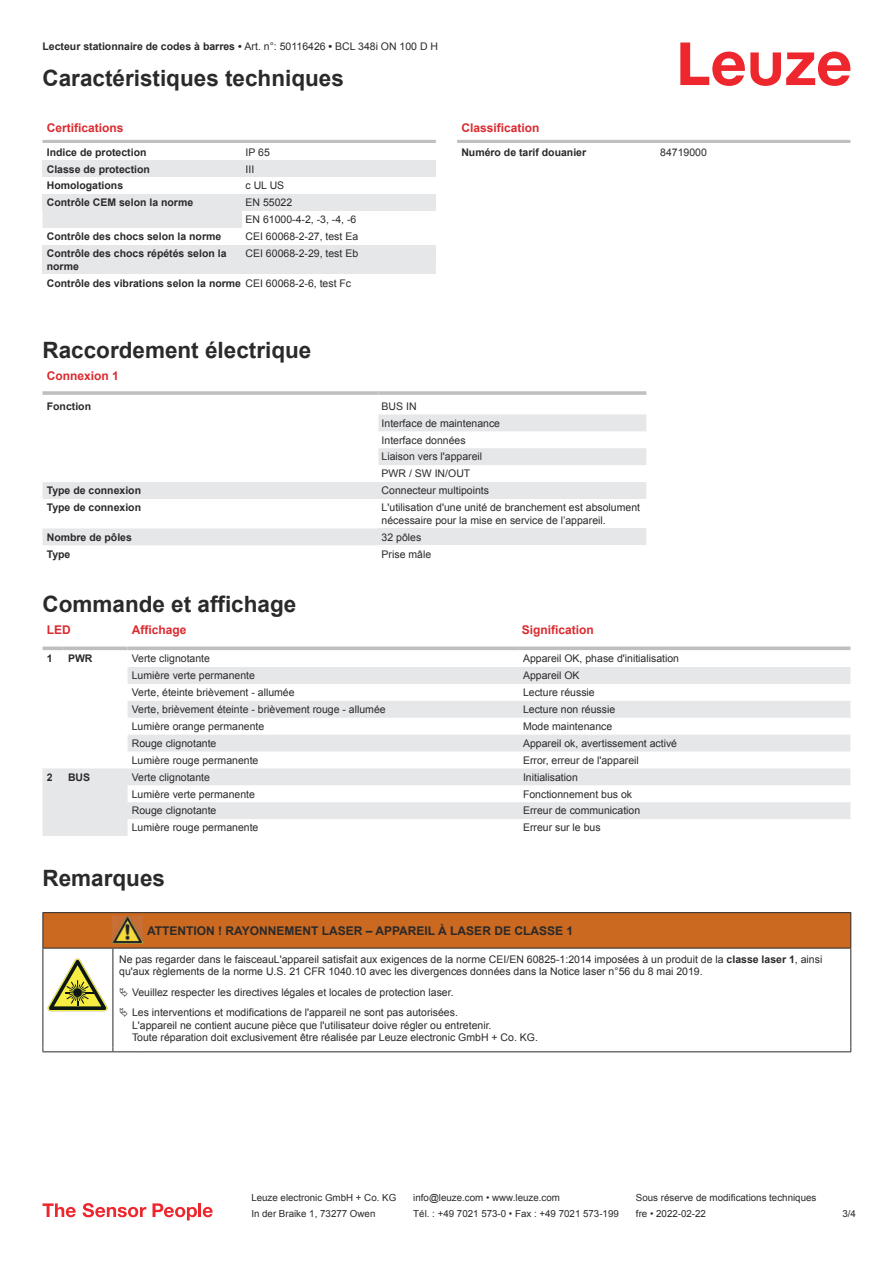
<style>
.page{position:relative;width:893px;height:1263px;background:#fff}
.page>*{position:absolute;margin:0;border:0;box-sizing:border-box;transform-origin:0 0}
.t1{font:700 22.5px "Arial";color:#2b292a}
.t2{font:700 12px "Arial";color:#db2a30}
.t3{font:700 12px "Arial";color:#2b292a}
.t4{font:10.5px/17px "Arial";color:#2b292a}
.t5{font:700 10.5px/12.6px "Arial";color:#2b292a}
.t6{font:9.75px "Arial";color:#2b292a}
.s1{font-weight:400}
.s2{font-weight:700}
</style>
<div class="page">
<svg style="left:680px;top:43px;width:170px;height:43px"></svg>
<div style="left:43px;top:211px;width:393px;height:63px;background:#e6e7e9"></div>
<hr style="left:43px;top:140px;width:393px;height:3px;background:#bdbfc1">
<div style="left:43px;top:160px;width:199px;height:17px;background:#e6e7e9"></div>
<div style="left:242px;top:160px;width:194px;height:17px;background:#e6e7e9"></div>
<div style="left:43px;top:194px;width:199px;height:17px;background:#e6e7e9"></div>
<div style="left:242px;top:194px;width:194px;height:17px;background:#e6e7e9"></div>
<div style="left:242px;top:211px;width:194px;height:17px;background:#fff"></div>
<div style="left:43px;top:228px;width:199px;height:17px;background:#fff"></div>
<div style="left:242px;top:228px;width:194px;height:17px;background:#fff"></div>
<div style="left:43px;top:245px;width:199px;height:29px;background:#e6e7e9"></div>
<div style="left:242px;top:245px;width:194px;height:17px;background:#e6e7e9"></div>
<hr style="left:43px;top:391px;width:335px;height:4px;background:#bdbfc1">
<hr style="left:378px;top:391px;width:268px;height:4px;background:#c8cacb">
<svg style="left:43px;top:414px;width:603px;height:131px"></svg>
<div style="left:378px;top:482px;width:268px;height:17px;background:#e6e7e9"></div>
<div style="left:378px;top:499px;width:268px;height:29px;background:#fff"></div>
<div style="left:378px;top:528px;width:268px;height:17px;background:#e6e7e9"></div>
<svg style="left:43px;top:667px;width:807px;height:169px"></svg>
<svg style="left:43px;top:646px;width:21px;height:4px"></svg>
<svg style="left:64px;top:646px;width:64px;height:4px"></svg>
<svg style="left:128px;top:646px;width:391px;height:4px;background:#c5c7c9"></svg>
<svg style="left:519px;top:646px;width:331px;height:4px"></svg>
<hr style="left:457px;top:140px;width:393px;height:3px;background:#bdbfc1">
<svg style="left:43px;top:1203px;width:33px;height:14px"></svg>
<svg style="left:83px;top:1203px;width:63px;height:14px"></svg>
<svg style="left:153px;top:1203px;width:44px;height:17px"></svg>
<hr style="left:198px;top:1203px;width:3px;height:14px;background:#ed272d">
<svg style="left:203px;top:1207px;width:10px;height:10px"></svg>
<div style="left:44px;top:913px;width:806px;height:35px;background:#ca691f"></div>
<hr style="left:43px;top:912px;width:70px;height:1px;background:#2b292a">
<hr style="left:43px;top:913px;width:1px;height:35px;background:#2b292a">
<hr style="left:43px;top:948px;width:70px;height:1px;background:#2b292a">
<hr style="left:113px;top:912px;width:30px;height:1px;background:#2b292a">
<hr style="left:113px;top:948px;width:30px;height:1px;background:#2b292a">
<hr style="left:143px;top:912px;width:708px;height:1px;background:#2b292a">
<hr style="left:850px;top:913px;width:1px;height:35px;background:#2b292a">
<hr style="left:143px;top:948px;width:708px;height:1px;background:#2b292a">
<hr style="left:43px;top:948px;width:1px;height:99px;background:#2b292a">
<hr style="left:113px;top:948px;width:1px;height:99px;background:#2b292a">
<hr style="left:850px;top:948px;width:1px;height:99px;background:#2b292a">
<hr style="left:43px;top:1051px;width:70px;height:1px;background:#2b292a">
<hr style="left:113px;top:1051px;width:30px;height:1px;background:#2b292a">
<hr style="left:143px;top:1051px;width:708px;height:1px;background:#2b292a">
<img style="left:113px;top:917px;width:30px;height:26px">
<svg style="left:47px;top:959px;width:60px;height:52px"></svg>
<p class="t5" style="left:43px;top:41px;width:397px">Lecteur stationnaire de codes à barres • <span class="s1">Art. n°: 50116426</span> • <span class="s1">BCL 348i ON 100 D H</span></p>
<h1 class="t1" style="left:43px;top:70px;width:303px">Caractéristiques techniques</h1>
<p class="t2" style="left:47px;top:123px;width:78px">Certifications</p>
<p class="t5" style="left:47px;top:147px;width:101px">Indice de protection</p>
<p class="t4" style="left:246px;top:144px;width:26px">IP 65</p>
<p class="t5" style="left:47px;top:164px;width:105px">Classe de protection</p>
<p class="t4" style="left:246px;top:161px;width:10px">III</p>
<p class="t5" style="left:47px;top:180px;width:78px">Homologations</p>
<p class="t4" style="left:246px;top:178px;width:40px">c UL US</p>
<p class="t5" style="left:47px;top:197px;width:148px">Contrôle CEM selon la norme</p>
<p class="t4" style="left:246px;top:195px;width:112px">EN 55022<br>EN 61000-4-2, -3, -4, -6</p>
<p class="t5" style="left:47px;top:231px;width:176px">Contrôle des chocs selon la norme</p>
<p class="t4" style="left:246px;top:229px;width:114px">CEI 60068-2-27, test Ea</p>
<p class="t5" style="left:47px;top:248px;width:181px">Contrôle des chocs répétés selon la norme</p>
<p class="t4" style="left:246px;top:246px;width:114px">CEI 60068-2-29, test Eb</p>
<p class="t5" style="left:47px;top:278px;width:306px">Contrôle des vibrations selon la norme <span class="s1">CEI 60068-2-6, test Fc</span></p>
<p class="t2" style="left:461px;top:123px;width:80px">Classification</p>
<p class="t5" style="left:461px;top:147px;width:126px">Numéro de tarif douanier</p>
<p class="t4" style="left:660px;top:144px;width:48px">84719000</p>
<h1 class="t1" style="left:43px;top:342px;width:270px">Raccordement électrique</h1>
<p class="t2" style="left:47px;top:372px;width:74px">Connexion 1</p>
<p class="t5" style="left:47px;top:401px;width:46px">Fonction</p>
<p class="t4" style="left:382px;top:398px;width:120px">BUS IN<br>Interface de maintenance<br>Interface données<br>Liaison vers l'appareil<br>PWR / SW IN/OUT</p>
<p class="t5" style="left:47px;top:485px;width:96px">Type de connexion</p>
<p class="t4" style="left:382px;top:483px;width:109px">Connecteur multipoints</p>
<p class="t5" style="left:47px;top:502px;width:96px">Type de connexion</p>
<p class="t4" style="left:382px;top:502px;width:260px;line-height:12.6px">L'utilisation d'une unité de branchement est absolument nécessaire pour la mise en service de l’appareil.</p>
<p class="t5" style="left:47px;top:532px;width:87px">Nombre de pôles</p>
<p class="t4" style="left:382px;top:529px;width:41px">32 pôles</p>
<p class="t5" style="left:47px;top:548px;width:25px">Type</p>
<p class="t4" style="left:382px;top:546px;width:51px">Prise mâle</p>
<h1 class="t1" style="left:43px;top:596px;width:255px">Commande et affichage</h1>
<p class="t2" style="left:47px;top:626px;width:25px">LED</p>
<p class="t2" style="left:132px;top:626px;width:56px">Affichage</p>
<p class="t2" style="left:522px;top:626px;width:74px">Signification</p>
<p class="t5" style="left:47px;top:653px;width:7px">1</p>
<p class="t5" style="left:68px;top:653px;width:26px">PWR</p>
<p class="t4" style="left:132px;top:651px;width:80px">Verte clignotante</p>
<p class="t4" style="left:523px;top:651px;width:158px">Appareil OK, phase d'initialisation</p>
<p class="t4" style="left:132px;top:668px;width:125px">Lumière verte permanente</p>
<p class="t4" style="left:523px;top:668px;width:58px">Appareil OK</p>
<p class="t4" style="left:132px;top:685px;width:164px">Verte, éteinte brièvement - allumée</p>
<p class="t4" style="left:523px;top:685px;width:73px">Lecture réussie</p>
<p class="t4" style="left:132px;top:702px;width:255px">Verte, brièvement éteinte - brièvement rouge - allumée</p>
<p class="t4" style="left:523px;top:702px;width:94px">Lecture non réussie</p>
<p class="t4" style="left:132px;top:719px;width:134px">Lumière orange permanente</p>
<p class="t4" style="left:523px;top:719px;width:91px">Mode maintenance</p>
<p class="t4" style="left:132px;top:736px;width:86px">Rouge clignotante</p>
<p class="t4" style="left:523px;top:736px;width:156px">Appareil ok, avertissement activé</p>
<p class="t4" style="left:132px;top:752px;width:128px">Lumière rouge permanente</p>
<p class="t4" style="left:523px;top:752px;width:117px">Error, erreur de l'appareil</p>
<p class="t5" style="left:47px;top:772px;width:7px">2</p>
<p class="t5" style="left:68px;top:772px;width:24px">BUS</p>
<p class="t4" style="left:132px;top:769px;width:80px">Verte clignotante</p>
<p class="t4" style="left:523px;top:769px;width:56px">Initialisation</p>
<p class="t4" style="left:132px;top:786px;width:125px">Lumière verte permanente</p>
<p class="t4" style="left:523px;top:786px;width:111px">Fonctionnement bus ok</p>
<p class="t4" style="left:132px;top:803px;width:86px">Rouge clignotante</p>
<p class="t4" style="left:523px;top:803px;width:119px">Erreur de communication</p>
<p class="t4" style="left:132px;top:820px;width:128px">Lumière rouge permanente</p>
<p class="t4" style="left:523px;top:820px;width:79px">Erreur sur le bus</p>
<h1 class="t1" style="left:43px;top:870px;width:124px">Remarques</h1>
<p class="t3" style="left:147px;top:926px;width:427px">ATTENTION ! RAYONNEMENT LASER – APPAREIL À LASER DE CLASSE 1</p>
<p class="t4" style="left:119px;top:954px;width:705px;line-height:12.6px">Ne pas regarder dans le faisceauL'appareil satisfait aux exigences de la norme CEI/EN 60825-1:2014 imposées à un produit de la <span class="s2">classe laser 1</span>, ainsi qu'aux règlements de la norme U.S. 21 CFR 1040.10 avec les divergences données dans la Notice laser n°56 du 8 mai 2019.</p>
<p class="t4" style="left:132px;top:983px;width:327px;line-height:20.2px">Veuillez respecter les directives légales et locales de protection laser.<br>Les interventions et modifications de l'appareil ne sont pas autorisées.</p>
<p class="t4" style="left:132px;top:1020px;width:407px;line-height:12.6px">L'appareil ne contient aucune pièce que l'utilisateur doive régler ou entretenir.<br>Toute réparation doit exclusivement être réalisée par Leuze electronic GmbH + Co. KG.</p>
<p class="t6" style="left:251px;top:1194px;width:146px">Leuze electronic GmbH + Co. KG</p>
<p class="t6" style="left:413px;top:1194px;width:148px">info@leuze.com • www.leuze.com</p>
<p class="t6" style="left:636px;top:1194px;width:182px">Sous réserve de modifications techniques</p>
<p class="t6" style="left:251px;top:1210px;width:126px">In der Braike 1, 73277 Owen</p>
<p class="t6" style="left:413px;top:1210px;width:207px">Tél. : +49 7021 573-0 • Fax : +49 7021 573-199</p>
<p class="t6" style="left:636px;top:1210px;width:72px">fre • 2022-02-22</p>
<p class="t6" style="left:842px;top:1210px;width:15px">3 /4</p>
</div>
